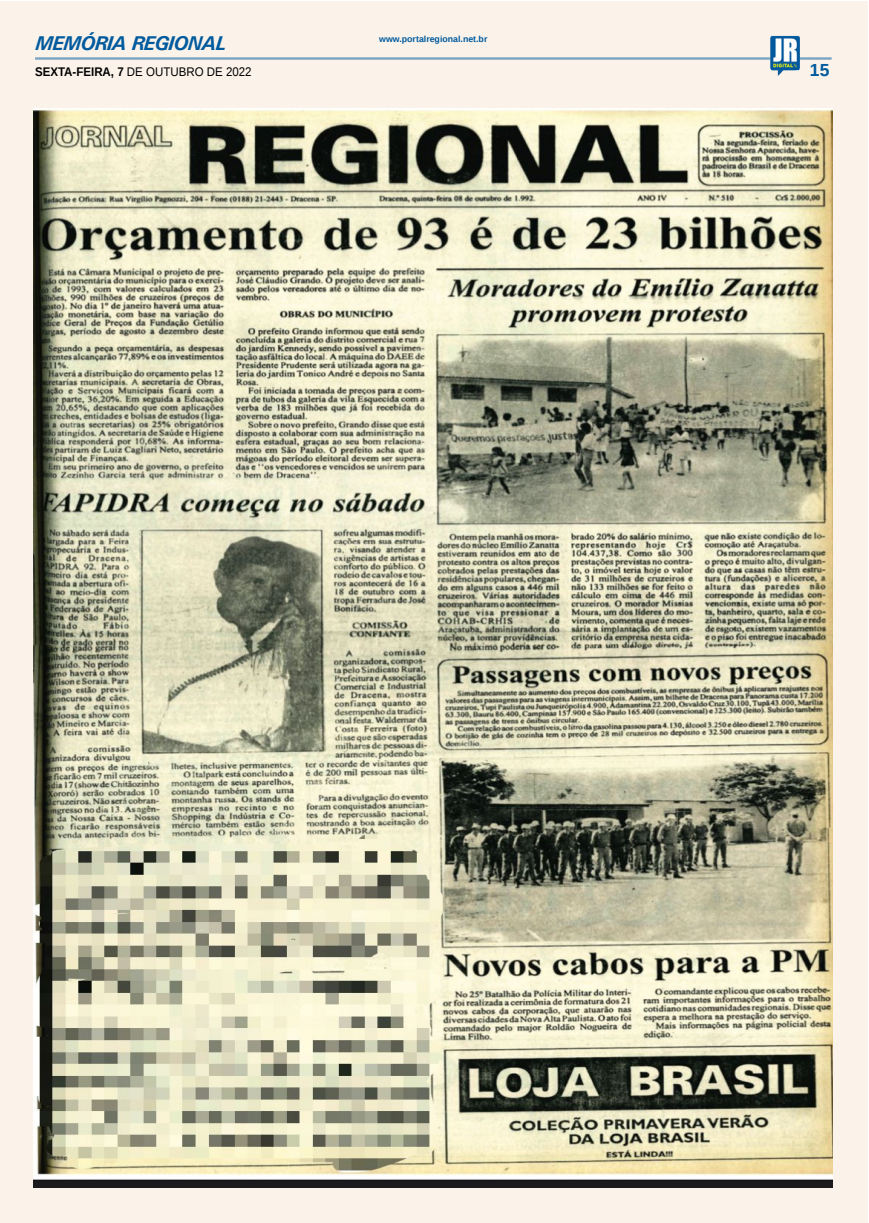
<style>
.page{position:relative;width:869px;height:1223px;background:#fff}
.page>*{position:absolute;margin:0;border:0;box-sizing:border-box;transform-origin:0 0}
.TITULO_PG{font:italic 700 20px "Univers";letter-spacing:-.04em;color:#005a9e}
.TÍTULO{font:700 17.5px "Liberation Sans";color:#005a9e}
.DATA_PG{font:12.5px "Liberation Sans";color:#000;scale:.92 1}
.DATA_PG-2{font:700 8.75px "Liberation Sans";color:#005a9e}
.s1{font-weight:700}
</style>
<div class="page">
<div style="left:0;top:1px;width:867px;height:1221px;background:#fbf3ea"></div>
<hr style="left:35px;top:57px;width:796px;height:3px;background:#005a9e">
<img style="left:769px;top:36px;width:30px;height:40px">
<img style="left:33px;top:109px;width:799px;height:1078px">
<p class="TITULO_PG" style="left:35px;top:31px;width:192px">MEMÓRIA REGIONAL</p>
<p class="DATA_PG" style="left:35px;top:65px;width:237px"><span class="s1">SEXTA-FEIRA, 7</span> DE OUTUBRO DE 2022</p>
<p class="DATA_PG-2" style="left:379px;top:33px;width:110px">www.portalregional.net.br</p>
<p class="TÍTULO" style="left:809px;top:58px;width:21px">15</p>
</div>
